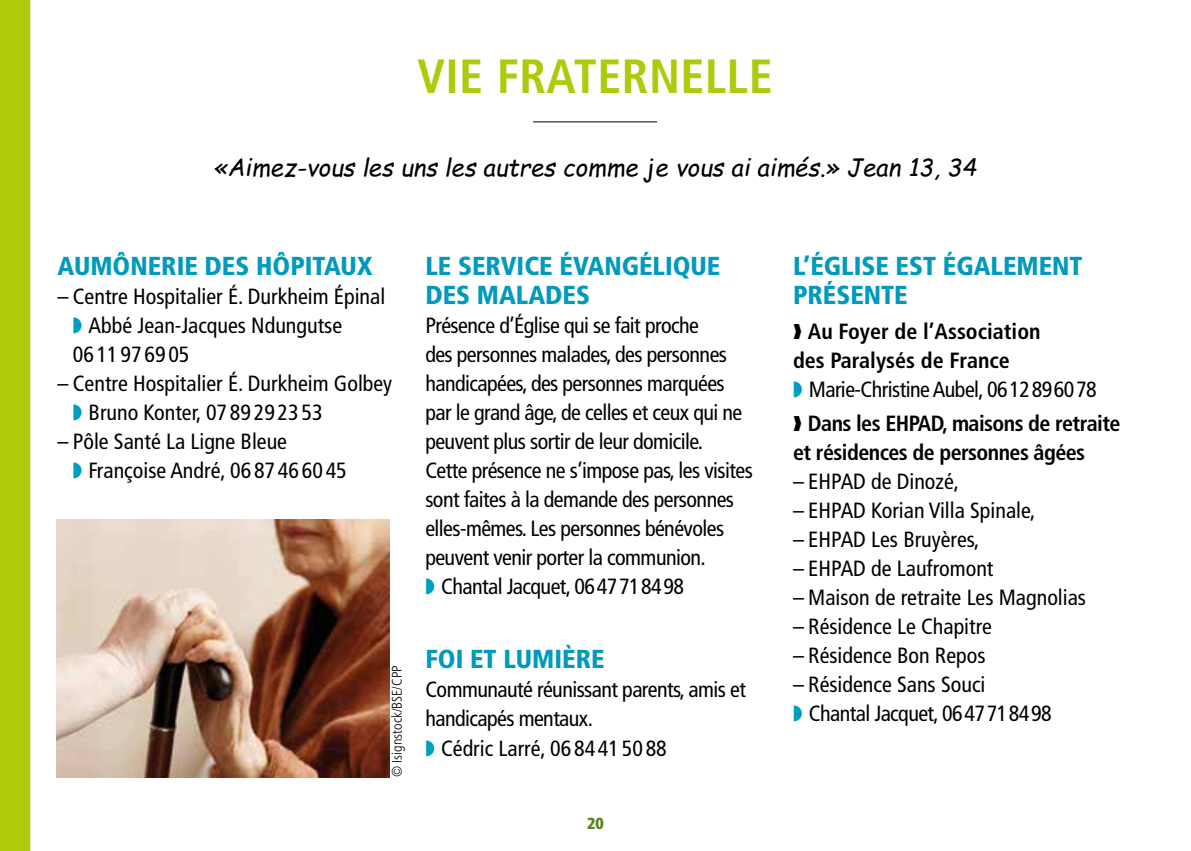
<style>
.page{position:relative;width:1191px;height:851px;background:#fff}
.page>*{position:absolute;margin:0;border:0;box-sizing:border-box;transform-origin:0 0}
.t1{font:700 condensed 48px "Frutiger";letter-spacing:.01em;color:#afca0b}
.t2{font:900 condensed 26px/29px "Frutiger";color:#009abd}
.t3{font:italic 24px "Comic Sans MS";color:#000}
.t4{font:condensed 22px/29px "Frutiger";letter-spacing:-.025em;color:#000}
.t5{font:condensed 22px/29px "Frutiger";color:#000}
.t6{font:700 condensed 22px/29px "Frutiger";color:#000}
.t7{font:700 condensed 22px/29px "Frutiger";letter-spacing:-.025em;color:#000}
.t8{font:900 condensed 16px "Frutiger";color:#5e8122}
.t9{font:300 condensed 14px "Frutiger";color:#000}
.s1{color:#009dc0}
.s2{font-weight:400}
</style>
<div class="page">
<div style="left:0;top:0;width:30px;height:850px;background:#afca0b"></div>
<hr style="left:533px;top:121px;width:124px;height:1px;background:#000">
<img style="left:57px;top:519px;width:332px;height:258px">
<h1 class="t1" style="left:417px;top:48px;width:357px">VIE FRATERNELLE</h1>
<p class="t3" style="left:213px;top:149px;width:764px">«Aimez-vous les uns les autres comme je vous ai aimés.» Jean 13, 34</p>
<p class="t2" style="left:58px;top:251px;width:317px">AUMÔNERIE DES HÔPITAUX</p>
<p class="t5" style="left:73px;top:282px;width:314px;text-indent:-15px">– Centre Hospitalier É. Durkheim Épinal <span class="s1">◗</span> Abbé Jean-Jacques Ndungutse<br>06 11 97 69 05</p>
<p class="t5" style="left:73px;top:369px;width:321px;text-indent:-15px">– Centre Hospitalier É. Durkheim Golbey <span class="s1">◗</span> Bruno Konter, 07 89 29 23 53</p>
<p class="t5" style="left:73px;top:427px;width:275px;text-indent:-15px">– Pôle Santé La Ligne Bleue<br><span class="s1">◗</span> Françoise André, 06 87 46 60 45</p>
<p class="t9" style="left:389px;top:777px;width:113px;rotate:-90deg">© Isignstock/BSE/CPP</p>
<p class="t2" style="left:425px;top:251px;width:296px">LE SERVICE ÉVANGÉLIQUE<br>DES MALADES</p>
<p class="t4" style="left:425px;top:311px;width:329px">Présence d’Église qui se fait proche<br>des personnes malades, des personnes handicapées, des personnes marquées par le grand âge, de celles et ceux qui ne peuvent plus sortir de leur domicile.<br>Cette présence ne s’impose pas, les visites sont faites à la demande des personnes elles-mêmes. Les personnes bénévoles peuvent venir porter la communion.<br><span class="s1">◗</span> Chantal Jacquet, 0647718498</p>
<p class="t2" style="left:425px;top:644px;width:181px">FOI ET LUMIÈRE</p>
<p class="t4" style="left:425px;top:675px;width:322px">Communauté réunissant parents, amis et handicapés mentaux.<br><span class="s1">◗</span> Cédric Larré, 06 84 41 50 88</p>
<p class="t8" style="left:587px;top:813px;width:18px">20</p>
<p class="t2" style="left:793px;top:251px;width:291px">L’ÉGLISE EST ÉGALEMENT<br>PRÉSENTE</p>
<p class="t6" style="left:793px;top:316px;width:305px">→ Au Foyer de l’Association<br>des Paralysés de France<br><span class="s1">◗</span> <span class="s2">Marie-Christine Aubel, 0612896078</span></p>
<p class="t7" style="left:793px;top:409px;width:329px">→ Dans les EHPAD, maisons de retraite et résidences de personnes âgées</p>
<p class="t5" style="left:793px;top:467px;width:168px">– EHPAD de Dinozé,</p>
<p class="t5" style="left:793px;top:496px;width:244px">– EHPAD Korian Villa Spinale,</p>
<p class="t5" style="left:793px;top:525px;width:188px">– EHPAD Les Bruyères,</p>
<p class="t5" style="left:793px;top:554px;width:202px">– EHPAD de Laufromont</p>
<p class="t5" style="left:793px;top:583px;width:294px">– Maison de retraite Les Magnolias</p>
<p class="t5" style="left:793px;top:612px;width:200px">– Résidence Le Chapitre</p>
<p class="t5" style="left:793px;top:641px;width:194px">– Résidence Bon Repos</p>
<p class="t5" style="left:793px;top:670px;width:260px">– Résidence Sans Souci<br><span class="s1">◗</span> Chantal Jacquet, 0647718498</p>
</div>
